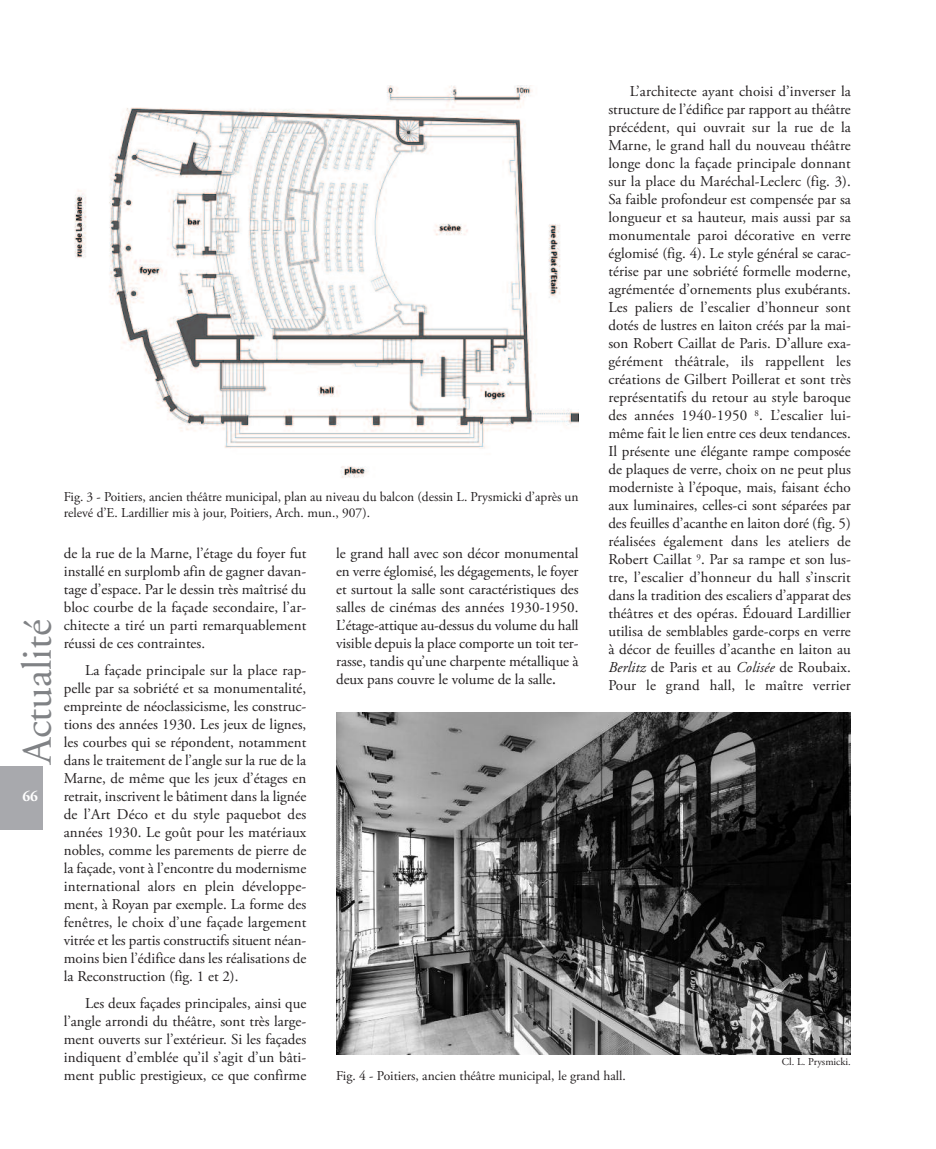
<style>
.page{position:relative;width:936px;height:1149px;background:#fff}
.page>*{position:absolute;margin:0;border:0;box-sizing:border-box;transform-origin:0 0}
.t1{font:42px "Adobe Garamond";color:#808285}
.t2{font:15px/18px "Adobe Garamond Pro";color:#231f20;text-align:justify}
.t3{font:700 15px "Adobe Garamond";color:#fff}
.t4{font:13.5px/16.2px "Adobe Garamond Pro";color:#231f20}
.t5{font:10.5px "Adobe Garamond Pro";color:#231f20}
.s1{font-style:italic}
.s2{font-weight:600}
</style>
<div class="page">
<div style="left:0;top:765px;width:43px;height:64px;background:#a8a9ad"></div>
<img style="left:74px;top:85px;width:504px;height:393px">
<img style="left:336px;top:712px;width:514px;height:341px">
<h1 class="t1" style="left:21px;top:763px;width:146px;rotate:-90deg">Actualité</h1>
<p class="t3" style="left:22px;top:790px;width:17px">66</p>
<p class="t2" style="left:608px;top:83px;width:244px;text-indent:21px">L’architecte ayant choisi d’inverser la structure de l’édifice par rapport au théâtre précédent, qui ouvrait sur la rue de la Marne, le grand hall du nouveau théâtre longe donc la façade principale donnant sur la place du Maréchal-Leclerc (fig. 3).<br>Sa faible profondeur est compensée par sa longueur et sa hauteur, mais aussi par sa monumentale paroi décorative en verre églomisé (fig. 4). Le style général se carac&shy;térise par une sobriété formelle moderne, agrémentée d’ornements plus exubérants.<br>Les paliers de l’escalier d’honneur sont dotés de lustres en laiton créés par la mai&shy;son Robert Caillat de Paris. D’allure exa&shy;gérément théâtrale, ils rappellent les créations de Gilbert Poillerat et sont très représentatifs du retour au style baroque des années 1940-1950 <sup>8</sup>. L’escalier lui&shy;même fait le lien entre ces deux tendances.<br>Il présente une élégante rampe composée de plaques de verre, choix on ne peut plus moderniste à l’époque, mais, faisant écho aux luminaires, celles-ci sont séparées par des feuilles d’acanthe en laiton doré (fig. 5) réalisées également dans les ateliers de Robert Caillat <sup>9</sup>. Par sa rampe et son lus&shy;tre, l’escalier d’honneur du hall s’inscrit dans la tradition des escaliers d’apparat des théâtres et des opéras. Édouard Lardillier utilisa de semblables garde-corps en verre à décor de feuilles d’acanthe en laiton au <span class="s1">Berlitz</span> de Paris et au <span class="s1">Colisée</span> de Roubaix.<br>Pour le grand hall, le maître verrier</p>
<p class="t4" style="left:64px;top:489px;width:516px">Fig. 3 - Poitiers, ancien théâtre municipal, plan au niveau du balcon (dessin L. Prysmicki d’après un relevé d’E. Lardillier mis à jour, Poitiers, Arch. mun., 907).</p>
<p class="t2" style="left:64px;top:545px;width:244px">de la rue de la Marne, l’étage du foyer fut installé en surplomb afin de gagner davan&shy;tage d’espace. Par le dessin très maîtrisé du bloc courbe de la façade secondaire, l’ar&shy;chitecte a tiré un parti remarquablement réussi de ces contraintes.</p>
<p class="t2" style="left:64px;top:662px;width:244px;text-indent:21px">La façade principale sur la place rap&shy;pelle par sa sobriété et sa monumentalité, empreinte de néoclassicisme, les construc&shy;tions des années 1930. Les jeux de lignes, les courbes qui se répondent, notamment dans le traitement de l’angle sur la rue de la Marne, de même que les jeux d’étages en retrait, inscrivent le bâtiment dans la lignée de l’Art Déco et du style paquebot des années 1930. Le goût pour les matériaux nobles, comme les parements de pierre de la façade, vont à l’encontre du modernisme international alors en plein développe&shy;ment, à Royan par exemple. La forme des fenêtres, le choix d’une façade largement vitrée et les partis constructifs situent néan&shy;moins bien l’édifice dans les réalisations de la Reconstruction (fig. 1 et 2).</p>
<p class="t2" style="left:64px;top:994px;width:244px;text-indent:21px">Les deux façades principales, ainsi que l’angle arrondi du théâtre, sont très large&shy;ment ouverts sur l’extérieur. Si les façades indiquent d’emblée qu’il s’agit d’un bâti&shy;ment public prestigieux, ce que confirme</p>
<p class="t2" style="left:336px;top:545px;width:244px">le grand hall avec son décor monumental en verre églomisé, les dégagements, le foyer et surtout la salle sont caractéristiques des salles de cinémas des années 1930-1950.<br>L’étage-attique au-dessus du volume du hall visible depuis la place comporte un toit ter&shy;rasse, tandis qu’une charpente métallique à deux pans couvre le volume de la salle<span class="s2">.</span></p>
<p class="t5" style="left:782px;top:1057px;width:70px">Cl. L. Prysmicki.</p>
<p class="t4" style="left:336px;top:1068px;width:291px">Fig. 4 - Poitiers, ancien théâtre municipal, le grand hall.</p>
</div>
